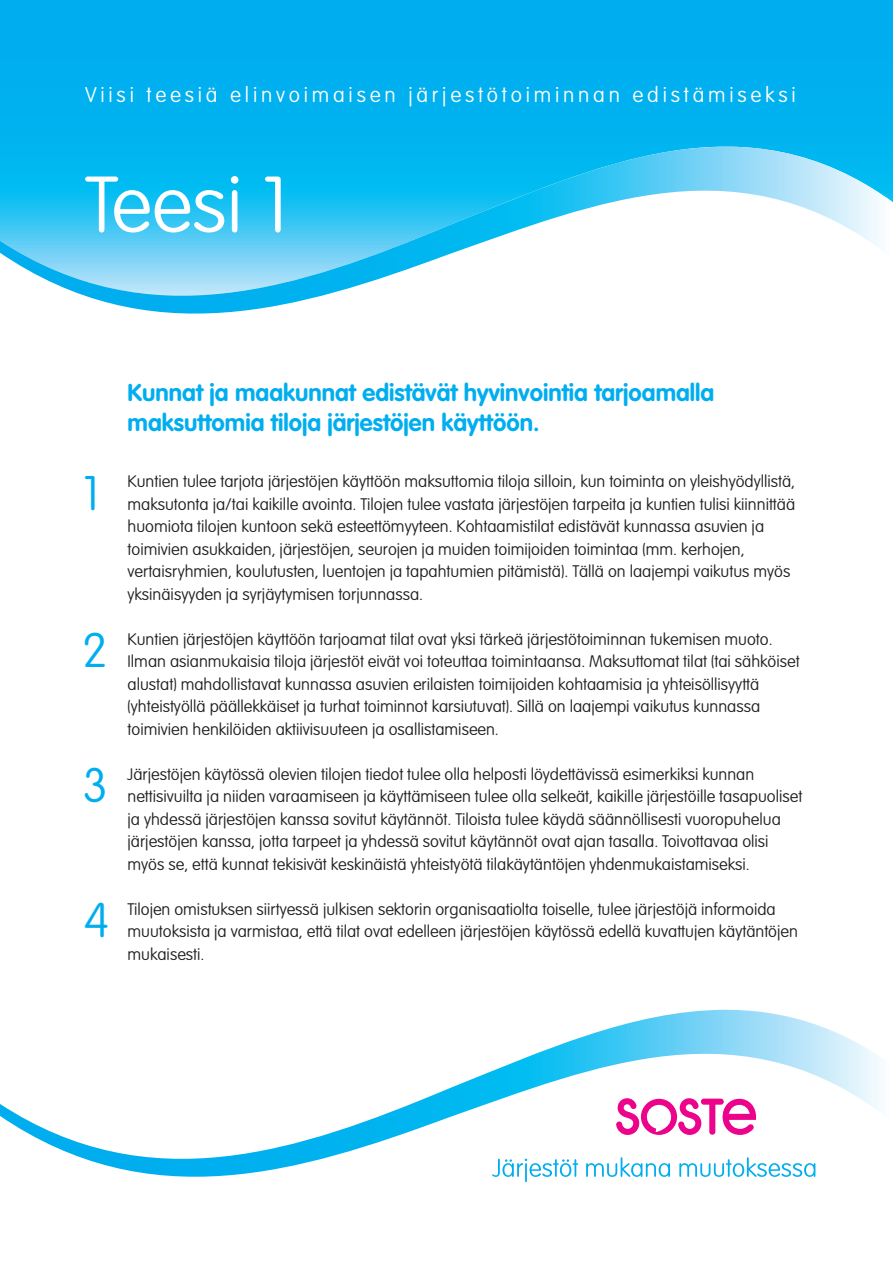
<style>
.page{position:relative;width:893px;height:1263px;background:#fff}
.page>*{position:absolute;margin:0;border:0;box-sizing:border-box;transform-origin:0 0}
.järjestö{font:100 78px "VAG Rounded Std";color:#fff}
.Teesit{font:100 47.85px "VAG Rounded Std";color:#00aeef}
.Inkku{font:700 24px/30px "VAG Rounded Std";color:#00aeef}
.t1{font:100 21px "VAG Rounded Std";letter-spacing:.18em;color:#fff}
.Teesit-2{font:100 16.5px/22.5px "VAG Rounded Std";color:#231f20}
</style>
<div class="page">
<svg style="left:0;top:1009px;width:879px;height:174px"></svg>
<svg style="left:492px;top:1157px;width:323px;height:25px"></svg>
<div style="left:701px;top:1098px;width:23px;height:7px;background:#ed028c;border-radius:3px"></div>
<svg style="left:723px;top:1099px;width:33px;height:36px"></svg>
<div style="left:709px;top:1100px;width:6px;height:35px;background:#ed028c;border-radius:3px"></div>
<svg style="left:616px;top:1098px;width:85px;height:37px"></svg>
<div style="left:0;top:0;width:893px;height:323px;background:#00afef"></div>
<svg style="left:0;top:146px;width:893px;height:177px"></svg>
<p class="t1" style="left:85px;top:82px;width:712px">Viisi teesiä elinvoimaisen järjestötoiminnan edistämiseksi</p>
<p class="järjestö" style="left:85px;top:160px;width:205px">Teesi 1</p>
<p class="Inkku" style="left:128px;top:379px;width:588px">Kunnat ja maakunnat edistävät hyvinvointia tarjoamalla maksuttomia tiloja järjestöjen käyttöön.</p>
<p class="Teesit" style="left:83px;top:465px;width:18px">1</p>
<p class="Teesit-2" style="left:128px;top:471px;width:669px">Kuntien tulee tarjota järjestöjen käyttöön maksuttomia tiloja silloin, kun toiminta on yleishyödyllistä, maksutonta ja/tai kaikille avointa. Tilojen tulee vastata järjestöjen tarpeita ja kuntien tulisi kiinnittää huomiota tilojen kuntoon sekä esteettömyyteen. Kohtaamistilat edistävät kunnassa asuvien ja toimivien asukkaiden, järjestöjen, seurojen ja muiden toimijoiden toimintaa (mm. kerhojen, vertaisryhmien, koulutusten, luentojen ja tapahtumien pitämistä). Tällä on laajempi vaikutus myös yksinäisyyden ja syrjäytymisen torjunnassa.</p>
<p class="Teesit" style="left:82px;top:623px;width:27px">2</p>
<p class="Teesit-2" style="left:128px;top:628px;width:674px">Kuntien järjestöjen käyttöön tarjoamat tilat ovat yksi tärkeä järjestötoiminnan tukemisen muoto.<br>Ilman asianmukaisia tiloja järjestöt eivät voi toteuttaa toimintaansa. Maksuttomat tilat (tai sähköiset alustat) mahdollistavat kunnassa asuvien erilaisten toimijoiden kohtaamisia ja yhteisöllisyyttä (yhteistyöllä päällekkäiset ja turhat toiminnot karsiutuvat). Sillä on laajempi vaikutus kunnassa toimivien henkilöiden aktiivisuuteen ja osallistamiseen.</p>
<p class="Teesit" style="left:83px;top:758px;width:27px">3</p>
<p class="Teesit-2" style="left:128px;top:763px;width:676px">Järjestöjen käytössä olevien tilojen tiedot tulee olla helposti löydettävissä esimerkiksi kunnan nettisivuilta ja niiden varaamiseen ja käyttämiseen tulee olla selkeät, kaikille järjestöille tasapuoliset ja yhdessä järjestöjen kanssa sovitut käytännöt. Tiloista tulee käydä säännöllisesti vuoropuhelua järjestöjen kanssa, jotta tarpeet ja yhdessä sovitut käytännöt ovat ajan tasalla. Toivottavaa olisi myös se, että kunnat tekisivät keskinäistä yhteistyötä tilakäytäntöjen yhdenmukaistamiseksi.</p>
<p class="Teesit" style="left:84px;top:893px;width:27px">4</p>
<p class="Teesit-2" style="left:128px;top:898px;width:672px">Tilojen omistuksen siirtyessä julkisen sektorin organisaatiolta toiselle, tulee järjestöjä informoida muutoksista ja varmistaa, että tilat ovat edelleen järjestöjen käytössä edellä kuvattujen käytäntöjen mukaisesti.</p>
</div>
